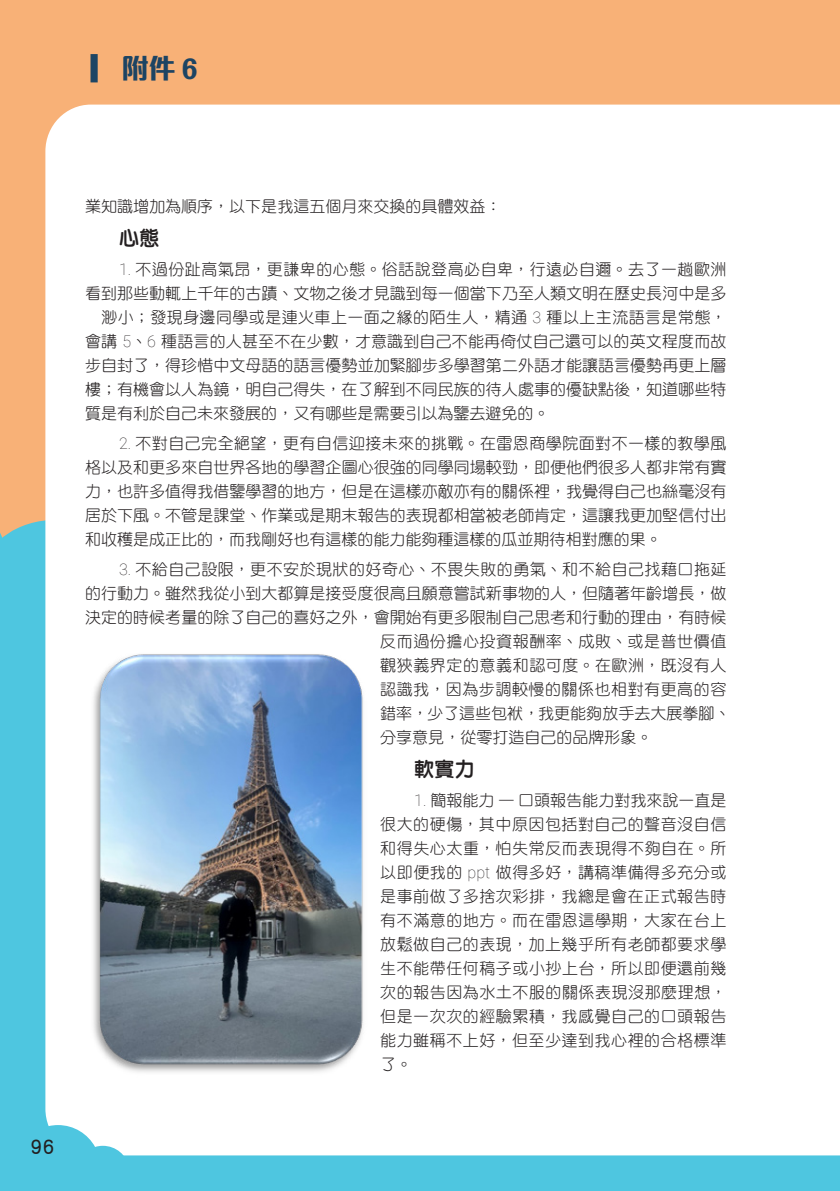
<style>
.page{position:relative;width:840px;height:1191px;background:#fff}
.page>*{position:absolute;margin:0;border:0;box-sizing:border-box;transform-origin:0 0}
.頁眉中{font:800 28px "M Elle HK";color:#1d4463}
.t1{font:22px "DF Yuan Std W7";color:#231f20}
._00-心得內文標{font:20px "DF Li Yuan W7 WINP BF";color:#231f20}
._00-心得內文{font:20px "DF Li Yuan W7 WINP BF";color:#231f20}
._00-心得內文-2{font:16px/24px "DF Yuan Std W3";color:#231f20;text-align:justify}
._00-心得內文-3{font:16px "DF Yuan Std W3";letter-spacing:.03em;color:#231f20}
._00-心得內文-4{font:16px "DF Yuan Std W3";letter-spacing:.035em;color:#231f20}
.s1{color:#1d4564}
.s2{font-family:"Roboto";font-weight:100}
</style>
<div class="page">
<div style="left:0;top:0;width:839px;height:984px;background:#f8b177"></div>
<div style="left:0;top:520px;width:834px;height:671px;background:#4ec6e0"></div>
<div style="left:45px;top:105px;width:794px;height:1050px;background:#fff"></div>
<svg style="left:0;top:1125px;width:129px;height:42px"></svg>
<img style="left:85px;top:647px;width:284px;height:430px">
<p class="頁眉中" style="left:91px;top:48px;width:108px"><span class="s1">▎</span>附件 6</p>
<h2 class="t1" style="left:30px;top:1134px;width:26px">96</h2>
<p class="_00-心得內文-2" style="left:85px;top:194px;width:417px">業知識增加為順序，以下是我這五個月來交換的具體效益：</p>
<p class="_00-心得內文" style="left:119px;top:228px;width:42px">心態</p>
<p class="_00-心得內文-2" style="left:85px;top:257px;width:642px;text-indent:34px"><span class="s2">1.</span> 不過份趾高氣昂，更謙卑的心態。俗話說登高必自卑，行遠必自邇。去了一趟歐洲看到那些動輒上千年的古蹟、文物之後才見識到每一個當下乃至人類文明在歷史長河中是多麽渺小；發現身邊同學或是連火車上一面之緣的陌生人，精通 <span class="s2">3</span> 種以上主流語言是常態，會講 <span class="s2">5</span>、<span class="s2">6</span> 種語言的人甚至不在少數，才意識到自己不能再倚仗自己還可以的英文程度而故步自封了，得珍惜中文母語的語言優勢並加緊腳步多學習第二外語才能讓語言優勢再更上層樓；有機會以人為鏡，明自己得失，在了解到不同民族的待人處事的優缺點後，知道哪些特質是有利於自己未來發展的，又有哪些是需要引以為鑒去避免的。</p>
<p class="_00-心得內文-2" style="left:85px;top:431px;width:642px;text-indent:34px"><span class="s2">2.</span> 不對自己完全絕望，更有自信迎接未來的挑戰。在雷恩商學院面對不一樣的教學風格以及和更多來自世界各地的學習企圖心很強的同學同場較勁，即便他們很多人都非常有實力，也許多值得我借鑒學習的地方，但是在這樣亦敵亦有的關係裡，我覺得自己也絲毫沒有居於下風。不管是課堂、作業或是期末報告的表現都相當被老師肯定，這讓我更加堅信付出和收穫是成正比的，而我剛好也有這樣的能力能夠種這樣的瓜並期待相對應的果。</p>
<p class="_00-心得內文-3" style="left:119px;top:560px;width:608px"><span class="s2">3.</span> 不給自己設限，更不安於現狀的好奇心、不畏失敗的勇氣、和不給自己找藉口拖延</p>
<p class="_00-心得內文-2" style="left:85px;top:581px;width:642px">的行動力。雖然我從小到大都算是接受度很高且願意嘗試新事物的人，但隨著年齡增長，做</p>
<p class="_00-心得內文-2" style="left:85px;top:605px;width:642px">決定的時候考量的除了自己的喜好之外，會開始有更多限制自己思考和行動的理由，有時候</p>
<p class="_00-心得內文-4" style="left:380px;top:632px;width:347px">反而過份擔心投資報酬率、成敗、或是普世價值</p>
<p class="_00-心得內文-4" style="left:380px;top:656px;width:347px">觀狹義界定的意義和認可度。在歐洲，既沒有人</p>
<p class="_00-心得內文-3" style="left:380px;top:680px;width:347px">認識我，因為步調較慢的關係也相對有更高的容</p>
<p class="_00-心得內文-2" style="left:380px;top:701px;width:351px">錯率，少了這些包袱，我更能夠放手去大展拳腳、</p>
<p class="_00-心得內文-2" style="left:380px;top:725px;width:273px">分享意見，從零打造自己的品牌形象。</p>
<p class="_00-心得內文標" style="left:414px;top:758px;width:61px">軟實力</p>
<p class="_00-心得內文-2" style="left:380px;top:788px;width:347px;text-indent:34px"><span class="s2">1.</span> 簡報能力 — 口頭報告能力對我來說一直是很大的硬傷，其中原因包括對自己的聲音沒自信和得失心太重，怕失常反而表現得不夠自在。所以即便我的 <span class="s2">ppt</span> 做得多好，講稿準備得多充分或是事前做了多捨次彩排，我總是會在正式報告時有不滿意的地方。而在雷恩這學期，大家在台上放鬆做自己的表現，加上幾乎所有老師都要求學生不能帶任何稿子或小抄上台，所以即便還前幾次的報告因為水土不服的關係表現沒那麼理想，但是一次次的經驗累積，我感覺自己的口頭報告能力雖稱不上好，但至少達到我心裡的合格標準了。</p>
</div>
